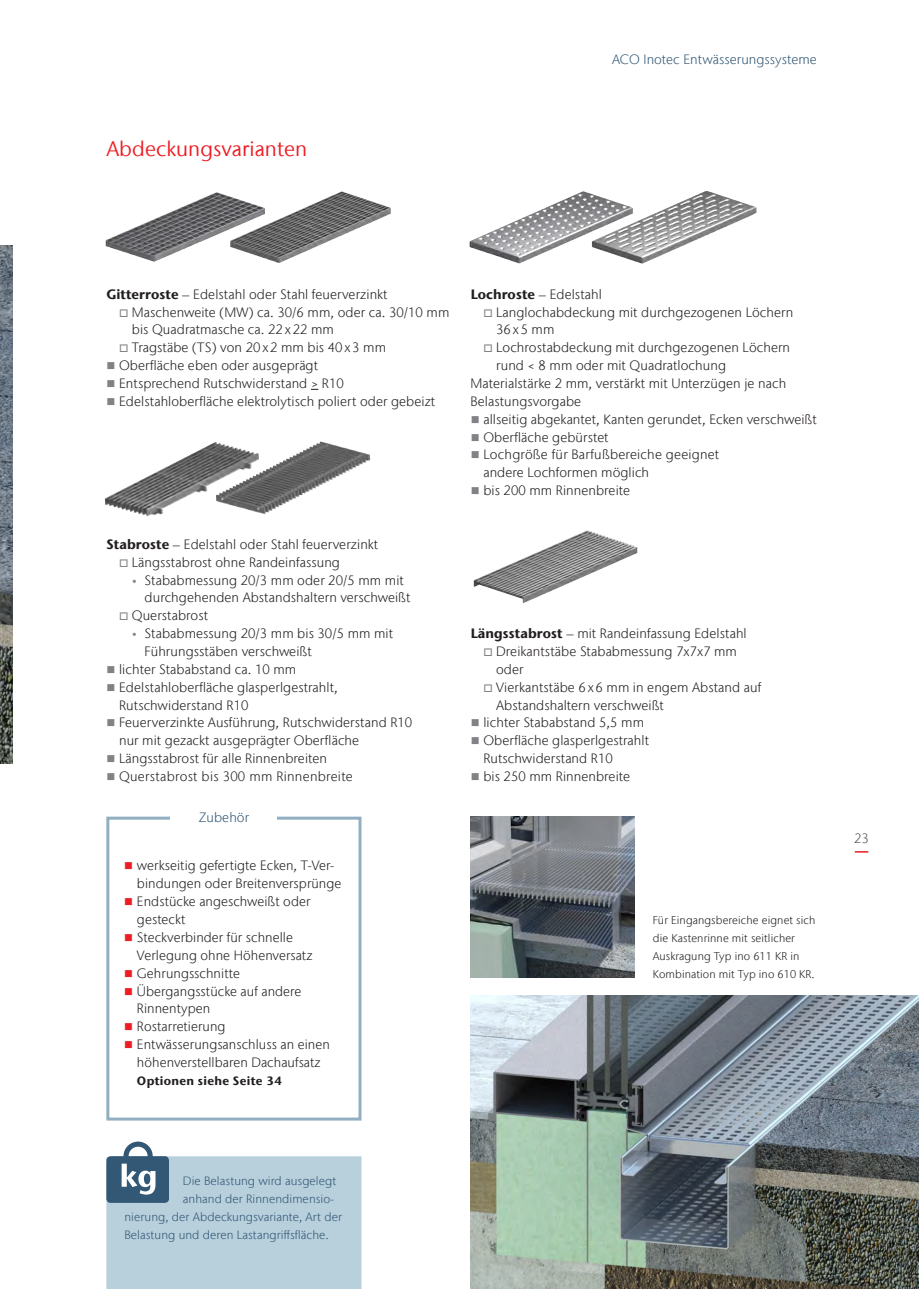
<style>
.page{position:relative;width:919px;height:1289px;background:#fff}
.page>*{position:absolute;margin:0;border:0;box-sizing:border-box;transform-origin:0 0}
.Intermediate_heading{font:21px "Stone Sans IIITC Com";letter-spacing:.005em;color:#ee1d23}
.Body_copy{font:300 13.5px/17.9px "Stone Sans IIITC Com";letter-spacing:.005em;color:#231f20}
.Info_box_title{font:300 13.5px "Stone Sans IIITC Com";letter-spacing:.005em;color:#335875}
.t1{font:300 13.5px "Stone Sans IIITC Com";color:#545659}
.Body_copy-2{font:300 12px "Stone Sans IIITC Com";letter-spacing:.005em;color:#335875}
.t2{font:700 12px "Stone Sans IIITC Com";letter-spacing:.025em;color:#231f20}
.t3{font:300 11.25px/17.9px "Stone Sans IIITC Com";letter-spacing:.01em;color:#231f20}
.s1{font-weight:700}
.s2{color:#808285}
.s3{font-size:10.5px;color:#808285}
.s4{color:#ee1d23}
</style>
<div class="page">
<img style="left:0;top:245px;width:13px;height:518px">
<img style="left:469px;top:192px;width:113px;height:71px">
<img style="left:591px;top:191px;width:114px;height:73px">
<img style="left:105px;top:442px;width:215px;height:72px">
<img style="left:106px;top:192px;width:116px;height:70px">
<img style="left:230px;top:191px;width:111px;height:72px">
<img style="left:473px;top:531px;width:113px;height:72px">
<img style="left:470px;top:995px;width:448px;height:293px">
<img style="left:470px;top:816px;width:164px;height:161px">
<div style="left:123px;top:1141px;width:30px;height:29px;border:5px solid #335875;border-radius:50%"></div>
<svg style="left:106px;top:1156px;width:255px;height:132px;background:#afc7d5"></svg>
<div style="left:106px;top:816px;width:255px;height:304px;border:3px solid #91afc1"></div>
<div style="left:171px;top:799px;width:106px;height:35px;background:#fff"></div>
<svg style="left:854px;top:851px;width:14px;height:1px"></svg>
<p class="Intermediate_heading" style="left:106px;top:135px;width:202px">Abdeckungsvarianten</p>
<p class="Info_box_title" style="left:612px;top:51px;width:206px">ACO Inotec Entwässerungssysteme</p>
<p class="Body_copy" style="left:106px;top:285px;width:283px"><span class="s1">Gitterroste</span> – Edelstahl oder Stahl feuerverzinkt</p>
<p class="Body_copy" style="left:132px;top:303px;width:319px;text-indent:-13px"><span class="s2">□</span> Maschenweite (MW) ca. 30/6 mm, oder ca. 30/10 mm bis Quadratmasche ca. 22x22 mm</p>
<p class="Body_copy" style="left:119px;top:338px;width:268px"><span class="s2">□</span> Tragstäbe (TS) von 20x2 mm bis 40x3 mm</p>
<p class="Body_copy" style="left:106px;top:356px;width:213px"><span class="s2">■</span> Oberfläche eben oder ausgeprägt</p>
<p class="Body_copy" style="left:106px;top:374px;width:239px"><span class="s2">■</span> Entsprechend Rutschwiderstand &gt; R10</p>
<p class="Body_copy" style="left:106px;top:392px;width:330px"><span class="s2">■</span> Edelstahloberfläche elektrolytisch poliert oder gebeizt</p>
<p class="Body_copy" style="left:106px;top:535px;width:273px"><span class="s1">Stabroste</span> – Edelstahl oder Stahl feuerverzinkt</p>
<p class="Body_copy" style="left:119px;top:553px;width:222px"><span class="s2">□</span> Längsstabrost ohne Randeinfassung</p>
<p class="Body_copy" style="left:145px;top:571px;width:267px;text-indent:-13px"><span class="s3">•</span> Stababmessung 20/3 mm oder 20/5 mm mit durchgehenden Abstandshaltern verschweißt</p>
<p class="Body_copy" style="left:119px;top:606px;width:91px"><span class="s2">□</span> Querstabrost</p>
<p class="Body_copy" style="left:145px;top:624px;width:250px;text-indent:-13px"><span class="s3">•</span> Stababmessung 20/3 mm bis 30/5 mm mit<br>Führungsstäben verschweißt</p>
<p class="Body_copy" style="left:106px;top:660px;width:191px"><span class="s2">■</span> lichter Stababstand ca. 10 mm</p>
<p class="Body_copy" style="left:119px;top:678px;width:220px;text-indent:-13px"><span class="s2">■</span> Edelstahloberfläche glasperlgestrahlt,<br>Rutschwiderstand R10</p>
<p class="Body_copy" style="left:119px;top:713px;width:295px;text-indent:-13px"><span class="s2">■</span> Feuerverzinkte Ausführung, Rutschwiderstand R10 nur mit gezackt ausgeprägter Oberfläche</p>
<p class="Body_copy" style="left:106px;top:749px;width:222px"><span class="s2">■</span> Längsstabrost für alle Rinnenbreiten</p>
<p class="Body_copy" style="left:106px;top:767px;width:248px"><span class="s2">■</span> Querstabrost bis 300 mm Rinnenbreite</p>
<p class="Info_box_title" style="left:199px;top:809px;width:52px">Zubehör</p>
<p class="Body_copy" style="left:137px;top:856px;width:206px;text-indent:-13px"><span class="s4">■</span> werkseitig gefertigte Ecken, T-Ver&shy;bindungen oder Breitenversprünge</p>
<p class="Body_copy" style="left:137px;top:892px;width:175px;text-indent:-13px"><span class="s4">■</span> Endstücke angeschweißt oder gesteckt</p>
<p class="Body_copy" style="left:137px;top:928px;width:177px;text-indent:-13px"><span class="s4">■</span> Steckverbinder für schnelle<br>Verlegung ohne Höhenversatz</p>
<p class="Body_copy" style="left:124px;top:963px;width:117px"><span class="s4">■</span> Gehrungsschnitte</p>
<p class="Body_copy" style="left:137px;top:981px;width:166px;text-indent:-13px"><span class="s4">■</span> Übergangsstücke auf andere<br>Rinnentypen</p>
<p class="Body_copy" style="left:124px;top:1017px;width:103px"><span class="s4">■</span> Rostarretierung</p>
<p class="Body_copy" style="left:124px;top:1035px;width:207px;text-align:center"><span class="s4">■</span> Entwässerungsanschluss an einen höhenverstellbaren Dachaufsatz</p>
<p class="t2" style="left:137px;top:1072px;width:146px">Optionen siehe Seite 34</p>
<p class="Body_copy" style="left:470px;top:285px;width:133px"><span class="s1">Lochroste</span> – Edelstahl</p>
<p class="Body_copy" style="left:496px;top:303px;width:298px;text-indent:-13px"><span class="s2">□</span> Langlochabdeckung mit durchgezogenen Löchern<br>36x5 mm</p>
<p class="Body_copy" style="left:496px;top:338px;width:295px;text-indent:-13px"><span class="s2">□</span> Lochrostabdeckung mit durchgezogenen Löchern rund &lt; 8 mm oder mit Quadratlochung</p>
<p class="Body_copy" style="left:470px;top:374px;width:317px">Materialstärke 2 mm, verstärkt mit Unterzügen je nach<br>Belastungsvorgabe</p>
<p class="Body_copy" style="left:470px;top:410px;width:348px"><span class="s2">■</span> allseitig abgekantet, Kanten gerundet, Ecken verschweißt</p>
<p class="Body_copy" style="left:470px;top:428px;width:139px"><span class="s2">■</span> Oberfläche gebürstet</p>
<p class="Body_copy" style="left:483px;top:446px;width:237px;text-indent:-13px"><span class="s2">■</span> Lochgröße für Barfußbereiche geeignet andere Lochformen möglich</p>
<p class="Body_copy" style="left:470px;top:481px;width:161px"><span class="s2">■</span> bis 200 mm Rinnenbreite</p>
<p class="Body_copy" style="left:470px;top:624px;width:277px"><span class="s1">Längsstabrost</span> – mit Randeinfassung Edelstahl</p>
<p class="Body_copy" style="left:496px;top:642px;width:242px;text-indent:-13px"><span class="s2">□</span> Dreikantstäbe Stababmessung 7x7x7 mm oder</p>
<p class="Body_copy" style="left:496px;top:678px;width:267px;text-indent:-13px"><span class="s2">□</span> Vierkantstäbe 6x6 mm in engem Abstand auf<br>Abstandshaltern verschweißt</p>
<p class="Body_copy" style="left:470px;top:713px;width:175px"><span class="s2">■</span> lichter Stababstand 5,5 mm</p>
<p class="Body_copy" style="left:483px;top:731px;width:167px;text-indent:-13px"><span class="s2">■</span> Oberfläche glasperlgestrahlt<br>Rutschwiderstand R10</p>
<p class="Body_copy" style="left:470px;top:767px;width:161px"><span class="s2">■</span> bis 250 mm Rinnenbreite</p>
<p class="t3" style="left:652px;top:911px;width:164px">Für Eingangsbereiche eignet sich die Kastenrinne mit seitlicher<br>Auskragung Typ ino 611 KR in<br>Kombination mit Typ ino 610 KR.</p>
<p class="Body_copy-2" style="left:183px;top:1173px;width:155px">Die Belastung wird ausgelegt</p>
<p class="Body_copy-2" style="left:183px;top:1191px;width:153px">anhand der Rinnendimensio-</p>
<p class="Body_copy-2" style="left:124px;top:1209px;width:219px">nierung, der Abdeckungsvariante, Art der</p>
<p class="Body_copy-2" style="left:124px;top:1227px;width:206px">Belastung und deren Lastangriffsfläche.</p>
<p class="t1" style="left:854px;top:829px;width:16px">23</p>
</div>
